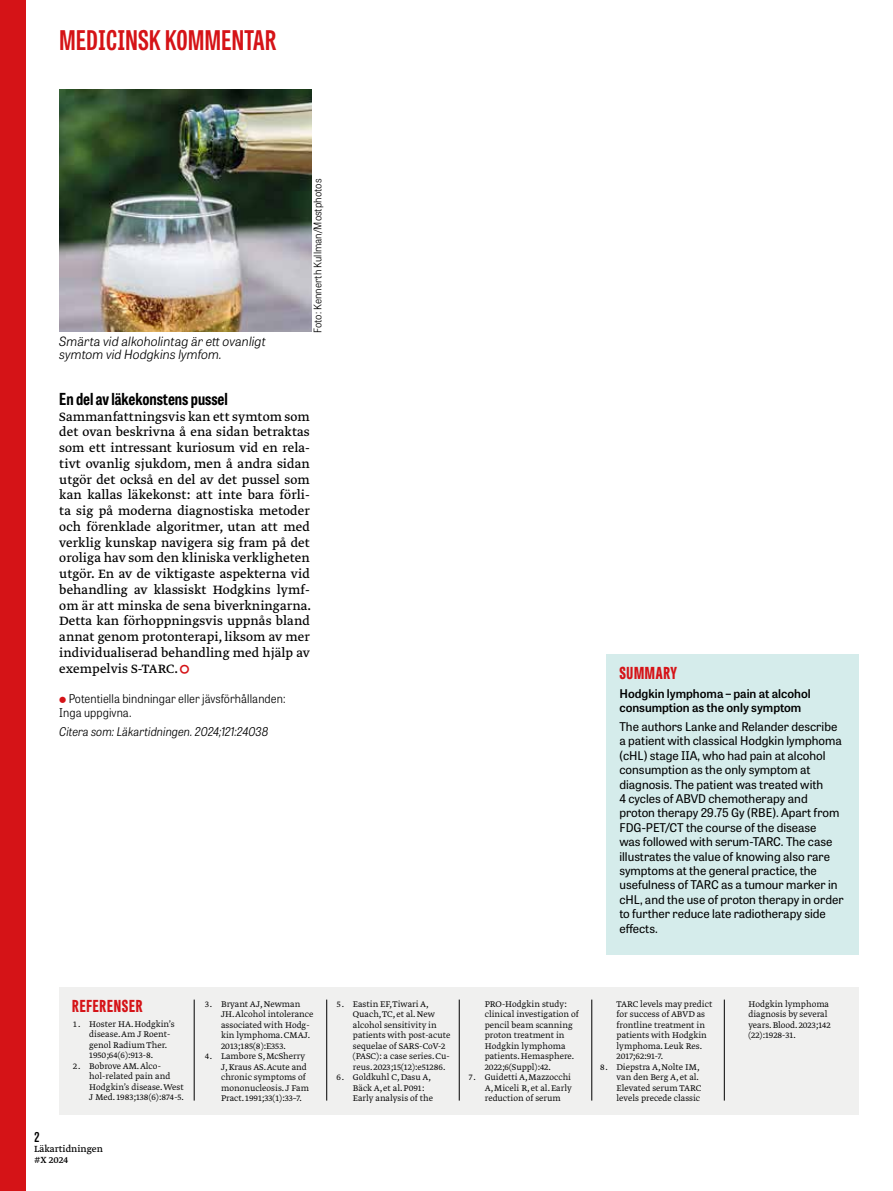
<style>
.page{position:relative;width:893px;height:1191px;background:#fff}
.page>*{position:absolute;margin:0;border:0;box-sizing:border-box;transform-origin:0 0}
.t1{font:700 27px "Tablet Gothic Compressed";letter-spacing:.02em;color:#d51317}
.t2{font:700 16.5px "Tablet Gothic Condensed";color:#000}
.t3{font:800 16.5px "Tablet Gothic Compressed";letter-spacing:.045em;color:#d51317}
.t4{font:14.25px/15.8px "Greta Text Pro Regular Min";color:#000;text-align:justify}
.t5{font:600 13.5px "Tablet Gothic Condensed";color:#000}
.t6{font:italic 300 12.75px/13.5px "Tablet Gothic";color:#000}
.t7{font:12px/14.4px "Tablet Gothic";color:#000}
.t8{font:600 12px/14.4px "Tablet Gothic";color:#000}
.t9{font:300 12px/14.2px "Tablet Gothic Narrow";letter-spacing:.005em;color:#000}
.t10{font:italic 300 12px "Tablet Gothic Narrow";color:#000}
.t11{font:300 10.5px "Tablet Gothic Narrow";letter-spacing:.005em;color:#000}
.t12{font:10.5px/10.5px "Greta Text Pro";color:#000}
.t13{font:9.75px/10.5px "Greta Text Pro Light Min";color:#000}
.s1{color:#d51317}
</style>
<div class="page">
<div style="left:0;top:0;width:26px;height:1191px;background:#d51317"></div>
<div style="left:607px;top:654px;width:252px;height:301px;background:#d5eceb"></div>
<div style="left:60px;top:986px;width:799px;height:128px;background:#f0f0ef"></div>
<hr style="left:194px;top:999px;width:1px;height:101px;background:#000">
<hr style="left:459px;top:999px;width:1px;height:101px;background:#000">
<hr style="left:326px;top:999px;width:1px;height:101px;background:#000">
<hr style="left:591px;top:999px;width:1px;height:101px;background:#000">
<hr style="left:724px;top:999px;width:1px;height:101px;background:#000">
<img style="left:59px;top:89px;width:253px;height:243px">
<h1 class="t1" style="left:60px;top:22px;width:218px">MEDICINSK KOMMENTAR</h1>
<h3 class="t6" style="left:59px;top:333px;width:208px">Smärta vid alkoholintag är ett ovanligt symtom vid Hodgkins lymfom.</h3>
<p class="t11" style="left:311px;top:333px;width:155px;rotate:-90deg">Foto: Kennerth Kullman/Mostphotos</p>
<h2 class="t2" style="left:59px;top:387px;width:170px">En del av läkekonstens pussel</h2>
<p class="t4" style="left:59px;top:409px;width:253px">Sammanfattningsvis kan ett symtom som det ovan beskrivna å ena sidan betraktas som ett intressant kuriosum vid en rela&shy;tivt ovanlig sjukdom, men å andra sidan utgör det också en del av det pussel som kan kallas läkekonst: att inte bara förli&shy;ta sig på moderna diagnostiska metoder och förenklade algoritmer, utan att med verklig kunskap navigera sig fram på det oroliga hav som den kliniska verkligheten utgör. En av de viktigaste aspekterna vid behandling av klassiskt Hodgkins lymf&shy;om är att minska de sena biverkningarna.<br>Detta kan förhoppningsvis uppnås bland annat genom protonterapi, liksom av mer individualiserad behandling med hjälp av exempelvis S-TARC. <span class="s1">▲</span></p>
<p class="t9" style="left:59px;top:691px;width:228px;text-indent:9px">Potentiella bindningar eller jävsförhållanden:<br>Inga uppgivna.</p>
<p class="t10" style="left:59px;top:722px;width:211px">Citera som: Läkartidningen. 2024;121:24038</p>
<h2 class="t3" style="left:619px;top:661px;width:59px">SUMMARY</h2>
<p class="t8" style="left:619px;top:686px;width:193px">Hodgkin lymphoma – pain at alcohol consumption as the only symptom</p>
<p class="t7" style="left:619px;top:719px;width:226px">The authors Lanke and Relander describe a patient with classical Hodgkin lymphoma (cHL) stage IIA, who had pain at alcohol consumption as the only symptom at diagnosis. The patient was treated with<br>4 cycles of ABVD chemotherapy and proton therapy 29.75 Gy (RBE). Apart from FDG-PET/CT the course of the disease<br>was followed with serum-TARC. The case illustrates the value of knowing also rare symptoms at the general practice, the usefulness of TARC as a tumour marker in cHL, and the use of proton therapy in order to further reduce late radiotherapy side effects.</p>
<h2 class="t3" style="left:72px;top:994px;width:72px">REFERENSER</h2>
<p class="t13" style="left:89px;top:1019px;width:87px;text-indent:-17px">1. Hoster HA. Hodgkin’s disease. Am J Roent&shy;genol Radium Ther.<br>1950;64(6):913-8.</p>
<p class="t13" style="left:89px;top:1061px;width:96px;text-indent:-17px">2. Bobrove AM. Alco&shy;hol-related pain and<br>Hodgkin’s disease. West<br>J Med. 1983;138(6):874-5.</p>
<h3 class="t5" style="left:34px;top:1127px;width:7px">2</h3>
<p class="t12" style="left:34px;top:1144px;width:70px">Läkartidningen #X 2024</p>
<p class="t13" style="left:221px;top:998px;width:94px;text-indent:-17px">3. Bryant AJ, Newman<br>JH. Alcohol intolerance associated with Hodg&shy;kin lymphoma. CMAJ.<br>2013;185(8):E353.</p>
<p class="t13" style="left:221px;top:1051px;width:89px;text-indent:-17px">4. Lambore S, McSherry<br>J, Kraus AS. Acute and chronic symptoms of mononucleosis. J Fam<br>Pract. 1991;33(1):33–7.</p>
<p class="t13" style="left:353px;top:998px;width:99px;text-indent:-17px">5. Eastin EF, Tiwari A,<br>Quach, TC, et al. New alcohol sensitivity in patients with post-acute sequelae of SARS-CoV-2 (PASC): a case series. Cu&shy;reus. 2023;15(12):e51286.</p>
<p class="t13" style="left:353px;top:1072px;width:82px;text-indent:-17px">6. Goldkuhl C, Dasu A,<br>Bäck A, et al. P091:<br>Early analysis of the</p>
<p class="t13" style="left:485px;top:998px;width:96px">PRO-Hodgkin study: clinical investigation of pencil beam scanning proton treatment in<br>Hodgkin lymphoma patients. Hemasphere.<br>2022;6(Suppl):42.</p>
<p class="t13" style="left:485px;top:1072px;width:89px;text-align:justify;text-indent:-17px">7. Guidetti A, Mazzocchi A, Miceli R, et al. Early reduction of serum</p>
<p class="t13" style="left:617px;top:998px;width:97px">TARC levels may predict for success of ABVD as frontline treatment in patients with Hodgkin lymphoma. Leuk Res.<br>2017;62:91-7.</p>
<p class="t13" style="left:617px;top:1061px;width:86px;text-indent:-17px">8. Diepstra A, Nolte IM, van den Berg A, et al.<br>Elevated serum TARC levels precede classic</p>
<p class="t13" style="left:748px;top:998px;width:84px">Hodgkin lymphoma diagnosis by several years. Blood. 2023;142 (22):1928-31.</p>
</div>
